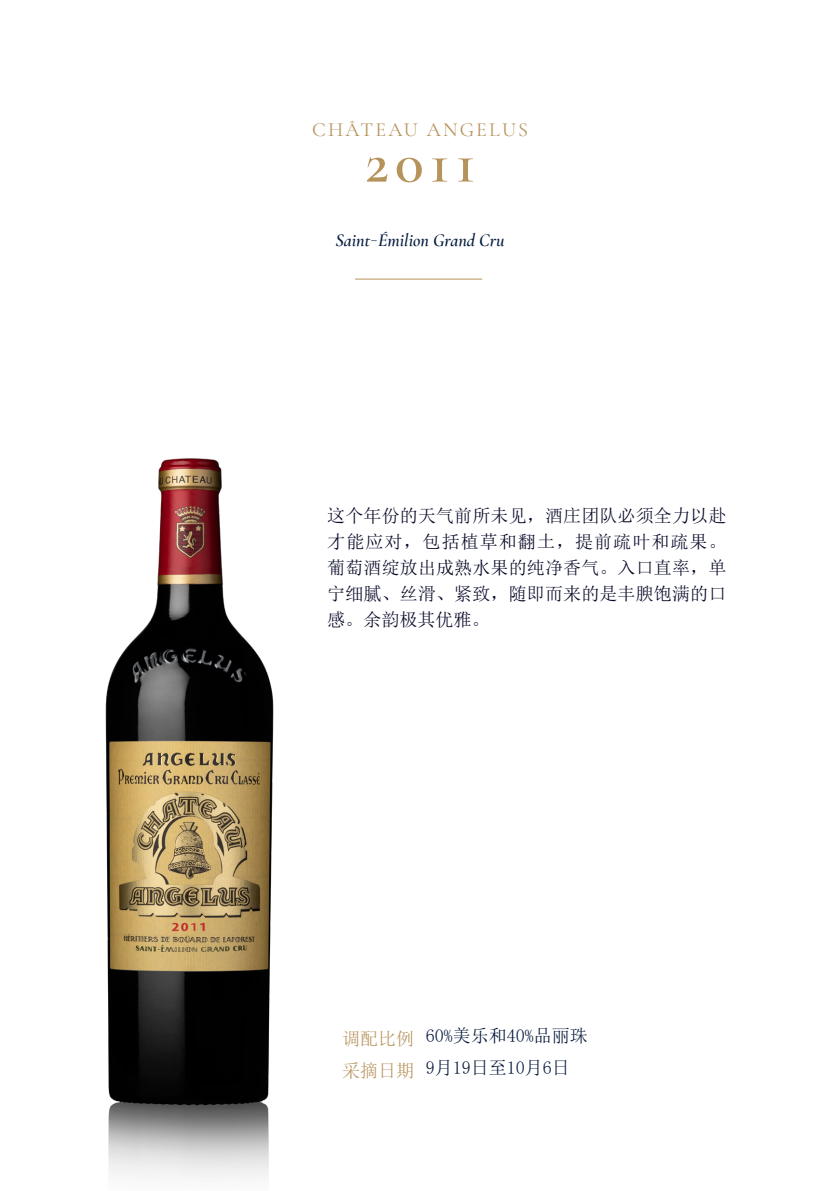
<style>
.page{position:relative;width:840px;height:1191px;background:#fff}
.page>*{position:absolute;margin:0;border:0;box-sizing:border-box;transform-origin:0 0}
.t1{font:600 60px "Cormorant Garamond";color:#b7935c}
.t2{font:20px "Cormorant Garamond";letter-spacing:.11em;color:#b7935c}
.t3{font:18px/26px "Sim Sun";letter-spacing:.005em;color:#050726;text-align:justify}
.t4{font:18px "Sim Sun";color:#011638}
.t5{font:italic 600 18px "Cormorant Garamond";color:#051b3d}
.t6{font:18px "Sim Sun";color:#b7935c}
.s1{font-family:"Halcom";font-weight:300;font-style:normal}
</style>
<div class="page">
<img style="left:105px;top:458px;width:169px;height:719px">
<hr style="left:355px;top:279px;width:127px;height:1px;background:#b7935c">
<p class="t2" style="left:312px;top:117px;width:217px">CHÂTEAU ANGELUS</p>
<p class="t1" style="left:364px;top:125px;width:112px">2011</p>
<p class="t5" style="left:335px;top:229px;width:171px">Saint<span class="s1">-</span>Émilion Grand Cru</p>
<p class="t3" style="left:327px;top:502px;width:400px">这个年份的天气前所未见，酒庄团队必须全力以赴才能应对，包括植草和翻土，提前疏叶和疏果。葡萄酒绽放出成熟水果的纯净香气。入口直率，单宁细腻、丝滑、紧致，随即而来的是丰腴饱满的口感。余韵极其优雅。</p>
<p class="t6" style="left:342px;top:1029px;width:73px">调配比例</p>
<p class="t6" style="left:342px;top:1061px;width:73px">采摘日期</p>
<p class="t4" style="left:425px;top:1026px;width:163px">60%美乐和40%品丽珠</p>
<p class="t4" style="left:425px;top:1058px;width:145px">9月19日至10月6日</p>
</div>
